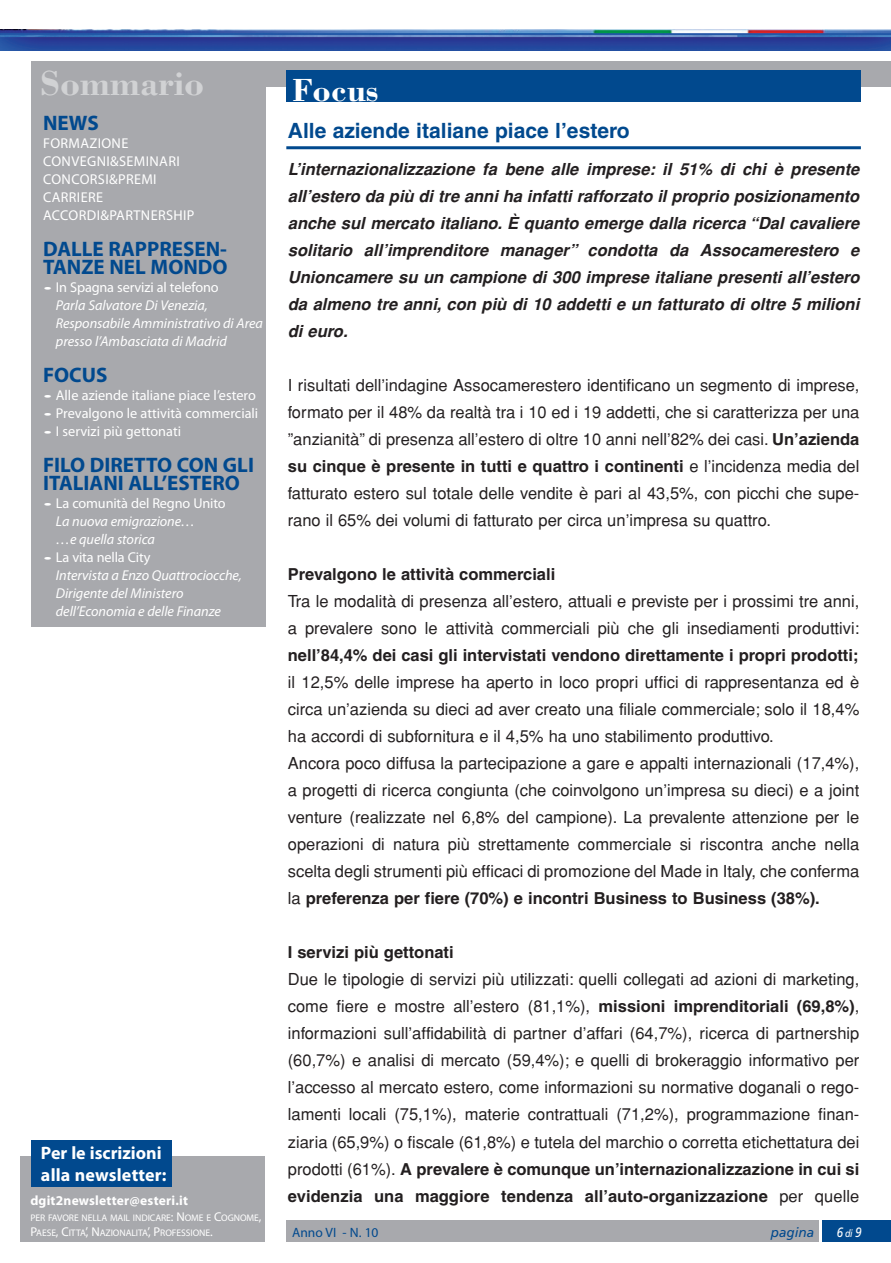
<style>
.page{position:relative;width:891px;height:1263px;background:#fff}
.page>*{position:absolute;margin:0;border:0;box-sizing:border-box;transform-origin:0 0}
.t1{font:700 36px "Bodoni";color:#d1d2d4}
.t2{font:700 33px "Bodoni";color:#fff}
.t3{font:700 21px/18px "Myriad Pro";color:#01498e}
.t4{font:700 21px "Helvetica";color:#01498e}
.t5{font:700 18px/21.6px "Myriad Pro";color:#fff}
.t6{font:16.5px/27px "Helvetica";color:#231f20;text-align:justify}
.t7{font:italic 700 16.5px/27px "Helvetica";color:#231f20;text-align:justify}
.t8{font:700 16.5px "Helvetica";color:#231f20}
.t9{font:italic 14.25px/18px "Myriad Pro";letter-spacing:-.005em;color:#fff}
.t10{font:14.25px/18px "Myriad Pro";color:#fff}
.t11{font:14.25px/18px "Myriad Pro";letter-spacing:.025em;color:#fff}
.t12{font:700 13.5px "Myriad Pro";letter-spacing:.015em;color:#fff}
.t13{font:13.5px "Myriad Pro";color:#01498e}
.t14{font:italic 13.5px "Frutiger";color:#01498e}
.t15{font:italic 13.5px "Frutiger";color:#fff;scale:.85 1}
.t16{font:9.6px/15px "Myriad Pro";letter-spacing:-.005em;color:#fff}
.s1{font-weight:700;font-style:normal}
.s2{font-style:normal}
.s3{font-weight:700}
.s4{font-size:12.75px}
.s5{font-size:10.5px}
</style>
<div class="page">
<div style="left:20px;top:1156px;width:245px;height:85px;background:#a8a9ad"></div>
<div style="left:286px;top:1220px;width:532px;height:21px;background:#a8a9ad"></div>
<div style="left:822px;top:1220px;width:68px;height:21px;background:#01498e"></div>
<div style="left:31px;top:1139px;width:140px;height:47px;background:#01498e"></div>
<img style="left:0;top:29px;width:890px;height:22px">
<div style="left:31px;top:61px;width:859px;height:26px;background:#a8a9ad"></div>
<hr style="left:286px;top:146px;width:574px;height:3px;background:#01498e">
<div style="left:286px;top:70px;width:574px;height:32px;background:#01498e"></div>
<div style="left:31px;top:61px;width:234px;height:566px;background:#a8a9ad"></div>
<h1 class="t1" style="left:40px;top:70px;width:165px">Sommario</h1>
<h2 class="t2" style="left:292px;top:78px;width:88px">Focus</h2>
<p class="t3" style="left:43px;top:115px;width:57px">NEWS</p>
<p class="t11" style="left:43px;top:135px;width:153px">FORMAZIONE<br>CONVEGNI&amp;SEMINARI<br>CONCORSI&amp;PREMI<br>CARRIERE<br>ACCORDI&amp;PARTNERSHIP</p>
<p class="t3" style="left:43px;top:241px;width:186px">DALLE RAPPRESEN-<br>TANZE NEL MONDO</p>
<p class="t9" style="left:56px;top:279px;width:208px;text-indent:-13px"><span class="s1">·</span><span class="s2">In Spagna servizi al telefono<br></span>Parla Salvatore Di Venezia,<br>Responsabile Amministrativo di Area presso l’Ambasciata di Madrid</p>
<p class="t3" style="left:43px;top:367px;width:66px">FOCUS</p>
<p class="t10" style="left:43px;top:387px;width:216px"><span class="s3">·</span>Alle aziende italiane piace l’estero <span class="s3">·</span>Prevalgono le attività commerciali <span class="s3">·</span>I servizi più gettonati</p>
<p class="t3" style="left:43px;top:457px;width:212px">FILO DIRETTO CON GLI<br>ITALIANI ALL’ESTERO</p>
<p class="t10" style="left:43px;top:495px;width:184px"><span class="s3">·</span>La comunità del Regno Unito</p>
<p class="t9" style="left:56px;top:513px;width:141px">La nuova emigrazione…</p>
<p class="t9" style="left:56px;top:531px;width:100px">…e quella storica</p>
<p class="t10" style="left:43px;top:549px;width:109px"><span class="s3">·</span>La vita nella City</p>
<p class="t9" style="left:56px;top:567px;width:187px">Intervista a Enzo Quattrociocche,</p>
<p class="t9" style="left:56px;top:585px;width:129px">Dirigente del Ministero</p>
<p class="t9" style="left:56px;top:603px;width:166px">dell’Economia e delle Finanze</p>
<p class="t4" style="left:288px;top:123px;width:343px">Alle aziende italiane piace l’estero</p>
<p class="t7" style="left:288px;top:157px;width:576px">L’internazionalizzazione fa bene alle imprese: il 51% di chi è presente all’estero da più di tre anni ha infatti rafforzato il proprio posizionamento anche sul mercato italiano. È q uanto emerge dalla ricerca “Dal cavaliere solitario all’imprenditore manager” condotta da Assocamerestero e Unioncamere su un campione di 300 imprese italiane presenti all’estero da almeno tre anni, con più di 10 addetti e un fatturato di oltre 5 milioni di euro.</p>
<p class="t6" style="left:288px;top:373px;width:573px">I risultati dell’indagine Assocamerestero identificano un segmento di imprese, formato per il 48% da realtà tra i 10 ed i 19 addetti, che si caratterizza per una ”anzianità” di presenza all’estero di oltre 10 anni nell’82% dei casi. <span class="s3">Un’azienda su cinque è presente in tutti e quattro i continenti</span> e l’incidenza media del fatturato estero sul totale delle vendite è pari al 43,5%, con picchi che supe&shy;rano il 65% dei volumi di fatturato per circa un’impresa su quattro.</p>
<p class="t8" style="left:288px;top:568px;width:269px">Prevalgono le attività commerciali</p>
<p class="t6" style="left:288px;top:589px;width:573px">Tra le modalità di presenza all’estero, attuali e previste per i prossimi tre anni, a prevalere sono le attività commerciali più che gli insediamenti produttivi:</p>
<p class="t8" style="left:288px;top:649px;width:572px">nell’84,4% dei casi gli intervistati vendono direttamente i propri prodotti;</p>
<p class="t6" style="left:288px;top:670px;width:573px;text-align:left">il 12,5% delle imprese ha aperto in loco propri uffici di rappresentanza ed è circa un’azienda su dieci ad aver creato una filiale commerciale; solo il 18,4% ha accordi di subfornitura e il 4,5% ha uno stabilimento produttivo.<br>Ancora poco diffusa la partecipazione a gare e appalti internazionali (17,4%), a progetti di ricerca congiunta (che coinvolgono un’impresa su dieci) e a joint venture (realizzate nel 6,8% del campione). La prevalente attenzione per le operazioni di natura più strettamente commerciale si riscontra anche nella scelta degli strumenti più efficaci di promozione del Made in Italy, che conferma la <span class="s3">preferenza per fiere (70%) e incontri Business to Business (38%).</span></p>
<p class="t8" style="left:288px;top:946px;width:167px">I servizi più gettonati</p>
<p class="t6" style="left:288px;top:967px;width:573px">Due le tipologie di servizi più utilizzati: quelli collegati ad azioni di marketing, come fiere e mostre all’estero (81,1%), <span class="s3">missioni imprenditoriali (69,8%)</span>, informazioni sull’affidabilità di partner d’affari (64,7%), ricerca di partnership (60,7%) e analisi di mercato (59,4%); e quelli di brokeraggio informativo per l’accesso al mercato estero, come informazioni su normative doganali o rego&shy;lamenti locali (75,1%), materie contrattuali (71,2%), programmazione finan&shy;ziaria (65,9%) o fiscale (61,8%) e tutela del marchio o corretta etichettatura dei prodotti (61%). <span class="s3">A prevalere è comunque un’internazionalizzazione in cui si evidenzia una maggiore tendenza all’auto-organizzazione</span> per quelle</p>
<p class="t5" style="left:41px;top:1143px;width:127px">Per le iscrizioni alla newsletter:</p>
<p class="t12" style="left:30px;top:1194px;width:159px">dgit2newsletter@esteri.it</p>
<p class="t16" style="left:30px;top:1211px;width:232px">PER FAVORE NELLA MAIL INDICARE<span class="s4">: N</span>OME E <span class="s4">C</span>OGNOME<span class="s4">,<br>P</span>AESE<span class="s4">, C</span>ITTA<span class="s4">’, N</span>AZIONALITA<span class="s4">’, P</span>ROFESSIONE<span class="s4">.</span></p>
<p class="t14" style="left:770px;top:1226px;width:45px">pagina</p>
<p class="t15" style="left:836px;top:1226px;width:31px">6 <span class="s5">di</span> 9</p>
<p class="t13" style="left:292px;top:1226px;width:88px">Anno VI - N. 10</p>
</div>
